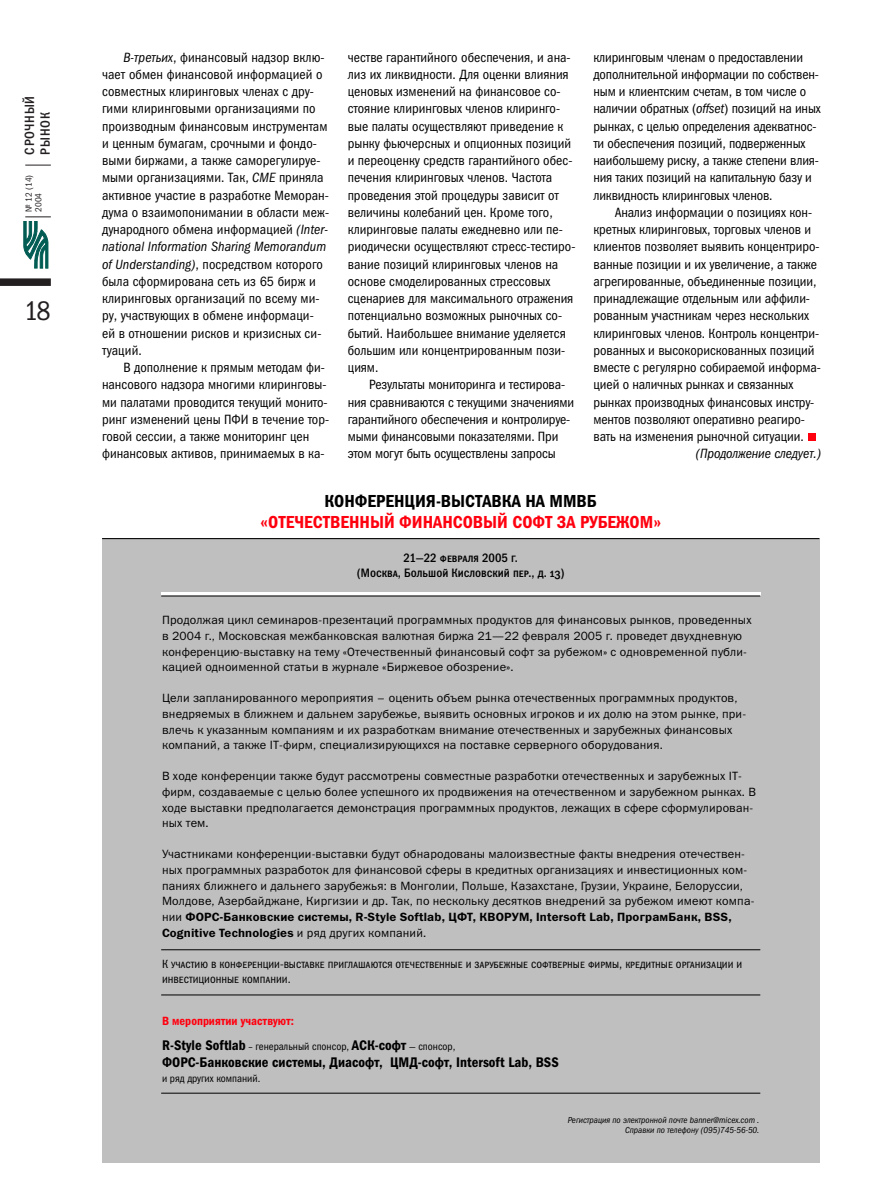
<style>
.page{position:relative;width:872px;height:1199px;background:#fff}
.page>*{position:absolute;margin:0;border:0;box-sizing:border-box;transform-origin:0 0}
.t1{font:27px "Franklin Gothic Book Cond C";color:#231f20}
.t2{font:17.55px "Franklin Gothic Demi Cond C";color:#ff000f}
.t3{font:17.55px "Franklin Gothic Demi Cond C";color:#000}
.t4{font:14.1px "Franklin Gothic Demi Cond C";color:#000}
.t5{font:13.5px/17.2px "Franklin Gothic Book Cond C";letter-spacing:-.005em;color:#000}
.t6{font:italic 13.5px "Franklin Gothic Book Cond C";letter-spacing:-.005em;color:#000}
.t7{font:13.5px/15.8px "Franklin Gothic Medi Cond C";letter-spacing:.055em;color:#231f20}
.t8{font:12.3px "Franklin Gothic Medi Cond SCC";color:#000}
.t9{font:12.3px "Franklin Gothic Medi Cond C";color:#000}
.t10{font:12px/15.6px "Franklin Gothic Book C";letter-spacing:.01em;color:#000}
.t11{font:12px/15.6px "Franklin Gothic Book Cond SCC";color:#000}
.t12{font:12px/15.6px "Franklin Gothic Demi C";letter-spacing:.01em;color:#000}
.t13{font:12px "Franklin Gothic Demi Cond C";color:#ff000f}
.t14{font:10.5px "Franklin Gothic Book Cond C";color:#000}
.t15{font:9px/9.8px "Franklin Gothic Book Cond C";color:#231f20}
.t16{font:italic 8.7px/10.5px "Franklin Gothic Book Cond C";color:#000;text-align:right}
.s1{font-style:italic}
.s2{font-family:"Franklin Gothic Medi Cond SCC"}
.s3{font-family:"Franklin Gothic Book C"}
.s4{font-family:"Franklin Gothic Demi Cond C";font-size:14.1px}
</style>
<div class="page">
<div style="left:0;top:278px;width:51px;height:8px;background:#231f20"></div>
<svg style="left:25px;top:165px;width:26px;height:1px"></svg>
<svg style="left:23px;top:221px;width:26px;height:48px"></svg>
<svg style="left:24px;top:217px;width:27px;height:51px"></svg>
<div style="left:808px;top:434px;width:8px;height:7px;background:#ff000f"></div>
<div style="left:102px;top:538px;width:717px;height:624px;background:#bfbfbf"></div>
<hr style="left:102px;top:538px;width:717px;height:1px;background:#000">
<hr style="left:161px;top:592px;width:599px;height:3px;background:#fff">
<hr style="left:161px;top:595px;width:599px;height:1px;background:#000">
<hr style="left:161px;top:1092px;width:599px;height:1px;background:#000">
<hr style="left:161px;top:994px;width:599px;height:1px;background:#000">
<hr style="left:161px;top:949px;width:599px;height:1px;background:#000">
<p class="t7" style="left:23px;top:154px;width:60px;rotate:-90deg">СРОЧНЫЙ<br>РЫНОК</p>
<p class="t15" style="left:25px;top:212px;width:39px;rotate:-90deg">№ 12 (14)<br>2004</p>
<h1 class="t1" style="left:24px;top:301px;width:29px">18</h1>
<p class="t5" style="left:102px;top:50px;width:228px;text-indent:21px"><span class="s1">В-третьих</span>, финансовый надзор вклю&shy;чает обмен финансовой информацией о совместных клиринговых членах с дру&shy;гими клиринговыми организациями по производным финансовым инструментам и ценным бумагам, срочными и фондо&shy;выми биржами, а также саморегулируе&shy;мыми организациями. Так, <span class="s1">CME</span> приняла активное участие в разработке Меморан&shy;дума о взаимопонимании в области меж&shy;дународного обмена информацией <span class="s1">(Inter&shy;national Information Sharing Memorandum of Understanding)</span>, посредством которого была сформирована сеть из 65 бирж и клиринговых организаций по всему ми&shy;ру, участвующих в обмене информаци&shy;ей в отношении рисков и кризисных си&shy;туаций.</p>
<p class="t5" style="left:102px;top:360px;width:228px;text-indent:21px">В дополнение к прямым методам фи&shy;нансового надзора многими клиринговы&shy;ми палатами проводится текущий монито&shy;ринг изменений цены ПФИ в течение тор&shy;говой сессии, а также мониторинг цен финансовых активов, принимаемых в ка-</p>
<p class="t5" style="left:348px;top:50px;width:229px">честве гарантийного обеспечения, и ана&shy;лиз их ликвидности. Для оценки влияния ценовых изменений на финансовое со&shy;стояние клиринговых членов клиринго&shy;вые палаты осуществляют приведение к рынку фьючерсных и опционных позиций и переоценку средств гарантийного обес&shy;печения клиринговых членов. Частота проведения этой процедуры зависит от величины колебаний цен. Кроме того, клиринговые палаты ежедневно или пе&shy;риодически осуществляют стресс-тестиро&shy;вание позиций клиринговых членов на основе смоделированных стрессовых сценариев для максимального отражения потенциально возможных рыночных со&shy;бытий. Наибольшее внимание уделяется большим или концентрированным пози&shy;циям.</p>
<p class="t5" style="left:348px;top:377px;width:228px;text-indent:21px">Результаты мониторинга и тестирова&shy;ния сравниваются с текущими значениями гарантийного обеспечения и контролируе&shy;мыми финансовыми показателями. При этом могут быть осуществлены запросы</p>
<p class="t5" style="left:593px;top:50px;width:229px">клиринговым членам о предоставлении дополнительной информации по собствен&shy;ным и клиентским счетам, в том числе о наличии обратных (<span class="s1">offset</span>) позиций на иных рынках, с целью определения адекватнос&shy;ти обеспечения позиций, подверженных наибольшему риску, а также степени влия&shy;ния таких позиций на капитальную базу и ликвидность клиринговых членов.</p>
<p class="t5" style="left:593px;top:205px;width:229px;text-indent:21px">Анализ информации о позициях кон&shy;кретных клиринговых, торговых членов и клиентов позволяет выявить концентриро&shy;ванные позиции и их увеличение, а также агрегированные, объединенные позиции, принадлежащие отдельным или аффили&shy;рованным участникам через нескольких клиринговых членов. Контроль концентри&shy;рованных и высокорискованных позиций вместе с регулярно собираемой информа&shy;цией о наличных рынках и связанных рынках производных финансовых инстру&shy;ментов позволяют оперативно реагиро&shy;вать на изменения рыночной ситуации.</p>
<p class="t6" style="left:695px;top:449px;width:127px">(Продолжение следует.)</p>
<p class="t3" style="left:324px;top:495px;width:274px">КОНФЕРЕНЦИЯ-ВЫСТАВКА НА ММВБ</p>
<p class="t2" style="left:260px;top:516px;width:402px">«ОТЕЧЕСТВЕННЫЙ ФИНАНСОВЫЙ СОФТ ЗА РУБЕЖОМ»</p>
<p class="t9" style="left:403px;top:553px;width:116px">21—22 <span class="s2">февраля</span> 2005 <span class="s2">г.</span></p>
<p class="t8" style="left:357px;top:565px;width:209px">(Москва, Большой Кисловский пер., д. 13)</p>
<p class="t10" style="left:162px;top:613px;width:591px">Продолжая цикл семинаров-презентаций программных продуктов для финансовых рынков, проведенных в 2004 г., Московская межбанковская валютная биржа 21—22 февраля 2005 г. проведет двухдневную конференцию-выставку на тему «Отечественный финансовый софт за рубежом» с одновременной публи&shy;кацией одноименной статьи в журнале «Биржевое обозрение».</p>
<p class="t10" style="left:162px;top:691px;width:585px">Цели запланированного мероприятия – оценить объем рынка отечественных программных продуктов, внедряемых в ближнем и дальнем зарубежье, выявить основных игроков и их долю на этом рынке, при&shy;влечь к указанным компаниям и их разработкам внимание отечественных и зарубежных финансовых компаний, а также IT-фирм, специализирующихся на поставке серверного оборудования.</p>
<p class="t10" style="left:162px;top:769px;width:595px">В ходе конференции также будут рассмотрены совместные разработки отечественных и зарубежных IT&shy;фирм, создаваемые с целью более успешного их продвижения на отечественном и зарубежном рынках. В ходе выставки предполагается демонстрация программных продуктов, лежащих в сфере сформулирован&shy;ных тем.</p>
<p class="t10" style="left:162px;top:847px;width:594px">Участниками конференции-выставки будут обнародованы малоизвестные факты внедрения отечествен&shy;ных программных разработок для финансовой сферы в кредитных организациях и инвестиционных ком&shy;паниях ближнего и дальнего зарубежья: в Монголии, Польше, Казахстане, Грузии, Украине, Белоруссии, Молдове, Азербайджане, Киргизии и др. Так, по нескольку десятков внедрений за рубежом имеют компа-</p>
<p class="t12" style="left:162px;top:910px;width:571px"><span class="s3">нии</span> ФОРС-Банковские системы, R-Style Softlab, ЦФТ, КВОРУМ, Intersoft Lab, ПрограмБанк, BSS,<br>Cognitive Technologies <span class="s3">и ряд других компаний.</span></p>
<p class="t11" style="left:162px;top:955px;width:582px">К участию в конференции-выставке приглашаются отечественные и зарубежные софтверные фирмы, кредитные организации и инвестиционные компании.</p>
<p class="t13" style="left:162px;top:1016px;width:134px">В мероприятии участвуют:</p>
<p class="t14" style="left:162px;top:1042px;width:295px"><span class="s4">R-Style Softlab</span> – генеральный спонсор, <span class="s4">АСК-софт</span> — спонсор,</p>
<p class="t4" style="left:162px;top:1057px;width:398px">ФОРС-Банковские системы, Диасофт, ЦМД-софт, Intersoft Lab, BSS</p>
<p class="t14" style="left:162px;top:1074px;width:100px">и ряд других компаний.</p>
<p class="t16" style="left:567px;top:1115px;width:193px">Регистрация по электронной почте banner@micex.com .<br>Справки по телефону (095)745-56-50.</p>
</div>
